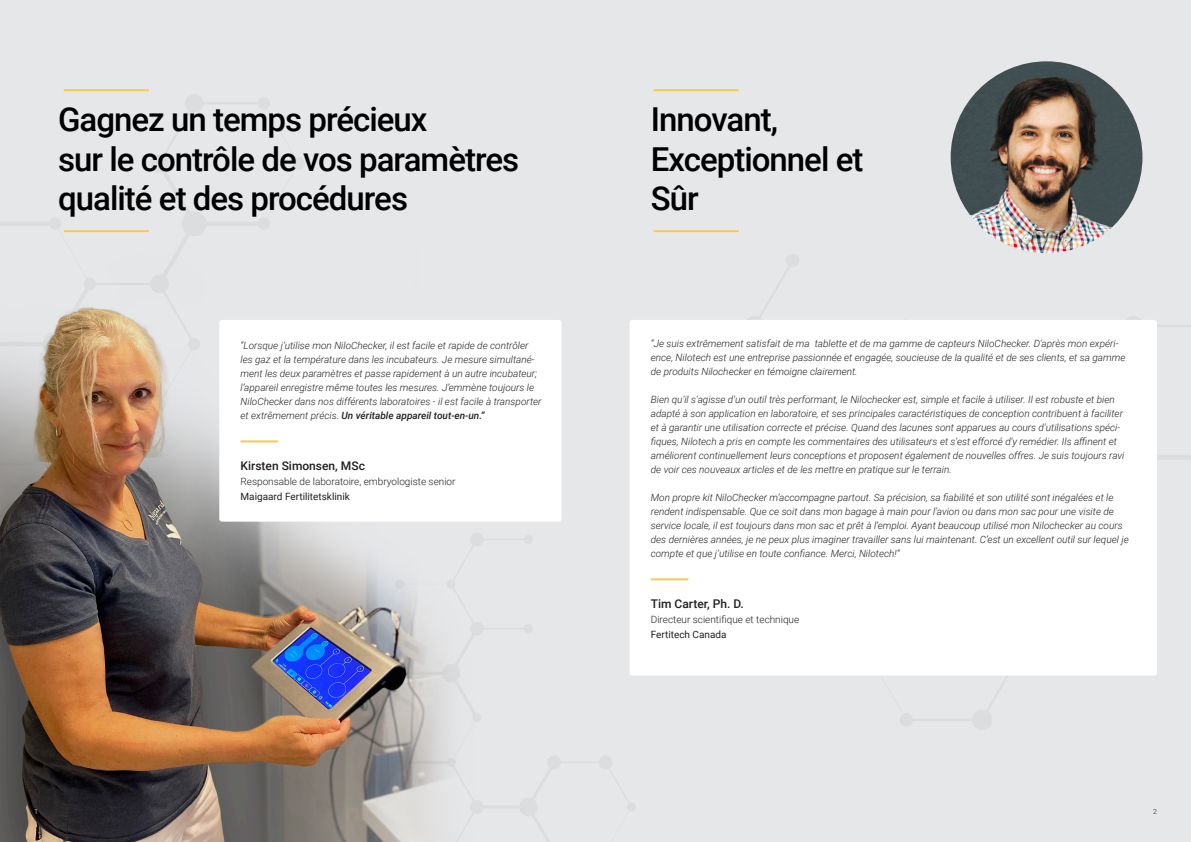
<style>
.page{position:relative;width:1191px;height:842px;background:#e6e7e9}
.page>*{position:absolute;margin:0;border:0;box-sizing:border-box;transform-origin:0 0}
.t1{font:500 33px/39.6px "Roboto";letter-spacing:-.03em;color:#000}
.t2{font:500 12px "Roboto";color:#231f20}
.t3{font:italic 300 10px/14px "Roboto";color:#231f20}
.Body_P{font:300 10px "Roboto";color:#231f20}
.Body_P-2{font:10px "Roboto";color:#231f20}
.Footer_P_Right{font:300 7px "Roboto";color:#fff}
.Footer_P_Right-2{font:300 7px "Roboto";color:#231f20}
.s1{font-weight:500}
</style>
<div class="page">
<img style="left:0;top:230px;width:476px;height:612px">
<div style="left:219px;top:320px;width:342px;height:202px;background:#fff;border-radius:3px"></div>
<hr style="left:240px;top:440px;width:38px;height:2px;background:#f5cb4f">
<hr style="left:64px;top:230px;width:85px;height:2px;background:#f5cb4f">
<hr style="left:64px;top:89px;width:85px;height:2px;background:#f5cb4f">
<div style="left:629px;top:320px;width:528px;height:356px;background:#fff;border-radius:3px"></div>
<hr style="left:651px;top:578px;width:37px;height:2px;background:#f5cb4f">
<hr style="left:653px;top:230px;width:85px;height:2px;background:#f5cb4f">
<hr style="left:653px;top:89px;width:85px;height:2px;background:#f5cb4f">
<img style="left:950px;top:61px;width:192px;height:192px;border-radius:96px">
<p class="t1" style="left:58px;top:98px;width:371px">Gagnez un temps précieux</p>
<p class="t1" style="left:58px;top:138px;width:462px">sur le contrôle de vos paramètres qualité et des procédures</p>
<p class="t3" style="left:240px;top:338px;width:302px">“Lorsque j’utilise mon NiloChecker, il est facile et rapide de contrôler les gaz et la température dans les incubateurs. Je mesure simultané&shy;ment les deux paramètres et passe rapidement à un autre incubateur; l’appareil enregistre même toutes les mesures. J’emmène toujours le NiloChecker dans nos différents laboratoires - il est facile à transporter et extrêmement précis. <span class="s1">Un véritable appareil tout-en-un.”</span></p>
<p class="t2" style="left:240px;top:457px;width:126px">Kirsten Simonsen, MSc</p>
<p class="Body_P" style="left:240px;top:474px;width:216px">Responsable de laboratoire, embryologiste senior</p>
<p class="Body_P-2" style="left:240px;top:489px;width:111px">Maigaard Fertilitetsklinik</p>
<p class="t1" style="left:651px;top:98px;width:129px">Innovant,</p>
<p class="t1" style="left:651px;top:138px;width:214px">Exceptionnel et</p>
<p class="t1" style="left:651px;top:177px;width:49px">Sûr</p>
<p class="t3" style="left:651px;top:336px;width:476px">“Je suis extrêmement satisfait de ma tablette et de ma gamme de capteurs NiloChecker. D'après mon expéri&shy;ence, Nilotech est une entreprise passionnée et engagée, soucieuse de la qualité et de ses clients, et sa gamme de produits Nilochecker en témoigne clairement.</p>
<p class="t3" style="left:651px;top:392px;width:475px">Bien qu'il s'agisse d'un outil très performant, le Nilochecker est, simple et facile à utiliser. Il est robuste et bien adapté à son application en laboratoire, et ses principales caractéristiques de conception contribuent à faciliter et à garantir une utilisation correcte et précise. Quand des lacunes sont apparues au cours d'utilisations spéci&shy;fiques, Nilotech a pris en compte les commentaires des utilisateurs et s'est efforcé d'y remédier. Ils affinent et améliorent continuellement leurs conceptions et proposent également de nouvelles offres. Je suis toujours ravi de voir ces nouveaux articles et de les mettre en pratique sur le terrain.</p>
<p class="t3" style="left:651px;top:490px;width:479px">Mon propre kit NiloChecker m’accompagne partout. Sa précision, sa fiabilité et son utilité sont inégalées et le rendent indispensable. Que ce soit dans mon bagage à main pour l’avion ou dans mon sac pour une visite de service locale, il est toujours dans mon sac et prêt à l’emploi. Ayant beaucoup utilisé mon Nilochecker au cours des dernières années, je ne peux plus imaginer travailler sans lui maintenant. C’est un excellent outil sur lequel je compte et que j’utilise en toute confiance. Merci, Nilotech!“</p>
<p class="t2" style="left:651px;top:595px;width:95px">Tim Carter, Ph. D.</p>
<p class="Body_P" style="left:651px;top:612px;width:150px">Directeur scientifique et technique</p>
<p class="Body_P-2" style="left:651px;top:627px;width:77px">Fertitech Canada</p>
<p class="Footer_P_Right" style="left:34px;top:806px;width:5px">1</p>
<p class="Footer_P_Right-2" style="left:1153px;top:806px;width:5px">2</p>
</div>
